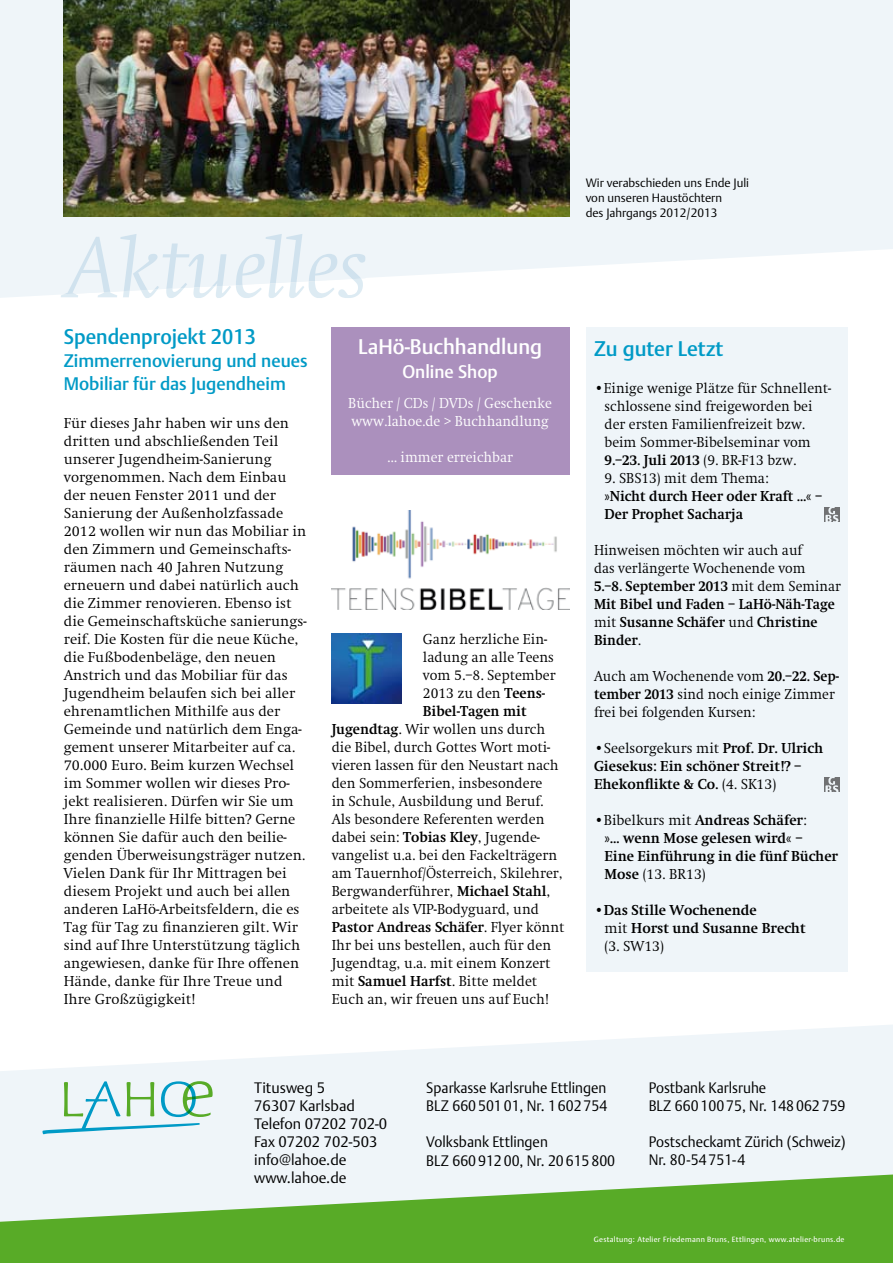
<style>
.page{position:relative;width:893px;height:1263px;background:#fff}
.page>*{position:absolute;margin:0;border:0;box-sizing:border-box;transform-origin:0 0}
.t1{font:italic 300 88.35px "Swift Com";letter-spacing:-.005em;color:#ddebf3}
.t2{font:500 21px "DTL Argo TOT";color:#009ac6;scale:.95 1}
.t3{font:500 21px "DTL Argo TOT";color:#fff}
.t4{font:500 21px "DTL Argo TOT";color:#009ac6}
.t5{font:500 18px/23.2px "DTL Argo TOT";color:#009ac6}
.t6{font:500 18px "DTL Argo TOT";color:#fff}
.t7{font:300 15px/18px "Swift EF";color:#000}
.t8{font:300 15px "Swift EF";color:#000;scale:.96 1}
.t9{font:700 15px/18px "Swift EF";color:#000}
.t10{font:300 15px/18px "DTL Argo TPRO";color:#000;scale:.95 1}
.t11{font:700 15px/18px "Swift EF";color:#000;scale:.94 1}
.t12{font:300 15px/18px "Swift EF";color:#000;scale:.93 1}
.t13{font:300 15px/18px "DTL Argo TPRO";color:#000}
.t14{font:300 15px/18px "Swift EF";color:#fff;scale:.95 1}
.t15{font:700 15px "Swift EF";color:#000;scale:.96 1}
.t16{font:700 15px/18px "Swift EF";color:#000;scale:.95 1}
.t17{font:300 15px "Swift EF";color:#000;scale:.95 1}
.t18{font:300 12px/15px "DTL Argo TPRO";color:#000}
.t19{font:7.5px "DTL Argo TOT";letter-spacing:.04em;color:#fff}
.s1{font-weight:700}
.s2{font-weight:300}
</style>
<div class="page">
<svg style="left:0;top:1025px;width:893px;height:149px;fill:#eff5f9"></svg>
<svg style="left:0;top:0;width:893px;height:298px;fill:#eff5f9"></svg>
<svg style="left:61px;top:234px;width:304px;height:60px"></svg>
<svg style="left:43px;top:1081px;width:170px;height:53px"></svg>
<svg style="left:0;top:1174px;width:893px;height:89px;fill:#58ab27"></svg>
<div style="left:332px;top:327px;width:238px;height:147px;background:#ab90bd"></div>
<img style="left:332px;top:510px;width:238px;height:99px">
<img style="left:64px;top:0;width:506px;height:217px">
<div style="left:586px;top:327px;width:261px;height:645px;background:#eff5f9"></div>
<img style="left:824px;top:777px;width:15px;height:15px">
<img style="left:824px;top:507px;width:15px;height:15px">
<img style="left:332px;top:633px;width:70px;height:70px">
<h1 class="t1" style="left:66px;top:216px;width:304px">Aktuelles</h1>
<h2 class="t2" style="left:64px;top:324px;width:204px">Spendenprojekt 2013</h2>
<p class="t5" style="left:64px;top:349px;width:245px">Zimmerrenovierung und neues<br>Mobiliar für das Jugendheim</p>
<p class="t7" style="left:64px;top:414px;width:244px">Für dieses Jahr haben wir uns den dritten und abschließenden Teil unserer Jugendheim-Sanierung vorgenommen. Nach dem Einbau der neuen Fenster 2011 und der Sanierung der Außenholzfassade 2012 wollen wir nun das Mobiliar in den Zimmern und Gemeinschafts&shy;räumen nach 40 Jahren Nutzung erneuern und dabei natürlich auch die Zimmer renovieren. Ebenso ist die Gemeinschaftsküche sanierungs&shy;reif. Die Kosten für die neue Küche, die Fußbodenbeläge, den neuen Anstrich und das Mobiliar für das Jugendheim belaufen sich bei aller ehrenamtlichen Mithilfe aus der Gemeinde und natürlich dem Enga&shy;gement unserer Mitarbeiter auf ca.<br>70.000 Euro. Beim kurzen Wechsel im Sommer wollen wir dieses Pro&shy;jekt realisieren. Dürfen wir Sie um Ihre finanzielle Hilfe bitten? Gerne können Sie dafür auch den beilie&shy;genden Überweisungsträger nutzen.<br>Vielen Dank für Ihr Mittragen bei diesem Projekt und auch bei allen anderen LaHö-Arbeitsfeldern, die es Tag für Tag zu finanzieren gilt. Wir sind auf Ihre Unterstützung täglich angewiesen, danke für Ihre offenen Hände, danke für Ihre Treue und Ihre Großzügigkeit!</p>
<h2 class="t3" style="left:358px;top:335px;width:186px">LaHö-Buchhandlung</h2>
<p class="t6" style="left:402px;top:361px;width:97px">Online Shop</p>
<p class="t14" style="left:348px;top:395px;width:216px">Bücher / CDs / DVDs / Geschenke www.lahoe.de &gt; Buchhandlung</p>
<p class="t14" style="left:387px;top:448px;width:134px">… immer erreichbar</p>
<p class="t8" style="left:423px;top:631px;width:131px">Ganz herzliche Ein-</p>
<p class="t8" style="left:423px;top:649px;width:138px">ladung an alle Teens</p>
<p class="t8" style="left:423px;top:667px;width:140px">vom 5.–8. September</p>
<p class="t8" style="left:423px;top:685px;width:129px">2013 zu den <span class="s1">Teens-</span></p>
<p class="t15" style="left:423px;top:702px;width:109px">Bibel-Tagen mit</p>
<p class="t8" style="left:332px;top:721px;width:224px"><span class="s1">Jugendtag</span>. Wir wollen uns durch</p>
<p class="t8" style="left:332px;top:739px;width:229px">die Bibel, durch Gottes Wort moti-</p>
<p class="t8" style="left:332px;top:757px;width:238px">vieren lassen für den Neustart nach</p>
<p class="t8" style="left:332px;top:775px;width:221px">den Sommerferien, insbesondere</p>
<p class="t8" style="left:332px;top:793px;width:222px">in Schule, Ausbildung und Beruf.</p>
<p class="t8" style="left:332px;top:811px;width:223px">Als besondere Referenten werden</p>
<p class="t8" style="left:332px;top:829px;width:218px">dabei sein: <span class="s1">Tobias Kley</span>, Jugende-</p>
<p class="t8" style="left:332px;top:847px;width:236px">vangelist u.a. bei den Fackelträgern</p>
<p class="t8" style="left:332px;top:865px;width:242px">am Tauernhof/Österreich, Skilehrer,</p>
<p class="t8" style="left:332px;top:883px;width:229px">Bergwanderführer, <span class="s1">Michael Stahl</span>,</p>
<p class="t8" style="left:332px;top:901px;width:218px">arbeitete als VIP-Bodyguard, und</p>
<p class="t15" style="left:332px;top:918px;width:244px">Pastor Andreas Schäfer<span class="s2">. Flyer könnt</span></p>
<p class="t8" style="left:332px;top:937px;width:230px">Ihr bei uns bestellen, auch für den</p>
<p class="t8" style="left:332px;top:955px;width:229px">Jugendtag, u.a. mit einem Konzert</p>
<p class="t8" style="left:332px;top:973px;width:215px">mit <span class="s1">Samuel Harfst</span>. Bitte meldet</p>
<p class="t8" style="left:332px;top:991px;width:227px">Euch an, wir freuen uns auf Euch!</p>
<p class="t18" style="left:586px;top:175px;width:165px">Wir verabschieden uns Ende Juli von unseren Haustöchtern<br>des Jahrgangs 2012/2013</p>
<h2 class="t4" style="left:594px;top:336px;width:131px">Zu guter Letzt</h2>
<p class="t7" style="left:605px;top:380px;width:228px;text-indent:-11px">•Einige wenige Plätze für Schnellent&shy;schlossene sind freigeworden bei der ersten Familienfreizeit bzw. beim Sommer-Bibelseminar vom <span class="s1">9.–23. Juli 2013</span> (9. BR-F13 bzw.</p>
<p class="t17" style="left:605px;top:470px;width:174px">9. SBS13) mit dem Thema:</p>
<p class="t16" style="left:605px;top:487px;width:231px">»Nicht durch Heer oder Kraft …« –<br>Der Prophet Sacharja</p>
<p class="t11" style="left:594px;top:541px;width:264px"><span class="s2">Hinweisen möchten wir auch auf<br>das verlängerte Wochenende vom<br></span>5.–8. September 2013 <span class="s2">mit dem Seminar<br></span>Mit Bibel und Faden – LaHö-Näh-Tage <span class="s2">mit</span> Susanne Schäfer <span class="s2">und</span> Christine<br>Binder<span class="s2">.</span></p>
<p class="t12" style="left:594px;top:668px;width:265px">Auch am Wochenende vom <span class="s1">20.–22. Sep&shy;tember 2013</span> sind noch einige Zimmer frei bei folgenden Kursen:</p>
<p class="t9" style="left:594px;top:739px;width:230px"><span class="s2">•Seelsorgekurs mit</span> Prof. Dr. Ulrich<br>Giesekus: Ein schöner Streit!? –<br>Ehekonflikte &amp; Co. <span class="s2">(4. SK13)</span></p>
<p class="t9" style="left:605px;top:811px;width:235px;text-indent:-11px"><span class="s2">•Bibelkurs mit</span> Andreas Schäfer<span class="s2">:<br></span>»… wenn Mose gelesen wird« –<br>Eine Einführung in die fünf Bücher<br>Mose <span class="s2">(13. BR13)</span></p>
<p class="t9" style="left:605px;top:901px;width:203px;text-indent:-11px"><span class="s2">•</span>Das Stille Wochenende<br><span class="s2">mit</span> Horst und Susanne Brecht <span class="s2">(3. SW13)</span></p>
<p class="t13" style="left:254px;top:1079px;width:134px">Titusweg 5<br>76307 Karlsbad<br>Telefon 07202 702-0<br>Fax 07202 702-503 info@lahoe.de www.lahoe.de</p>
<p class="t10" style="left:426px;top:1079px;width:192px">Sparkasse Karlsruhe Ettlingen<br>BLZ 660 501 01, Nr. 1 602 754</p>
<p class="t10" style="left:426px;top:1132px;width:200px;line-height:19.5px">Volksbank Ettlingen<br>BLZ 660 912 00, Nr. 20 615 800</p>
<p class="t10" style="left:649px;top:1079px;width:209px">Postbank Karlsruhe<br>BLZ 660 100 75, Nr. 148 062 759</p>
<p class="t10" style="left:649px;top:1133px;width:209px">Postscheckamt Zürich (Schweiz)<br>Nr. 80-54 751- 4</p>
<p class="t19" style="left:594px;top:1234px;width:252px">Gestaltung: Atelier Friedemann Bruns, Ettlingen, www.atelier-bruns.de</p>
</div>
